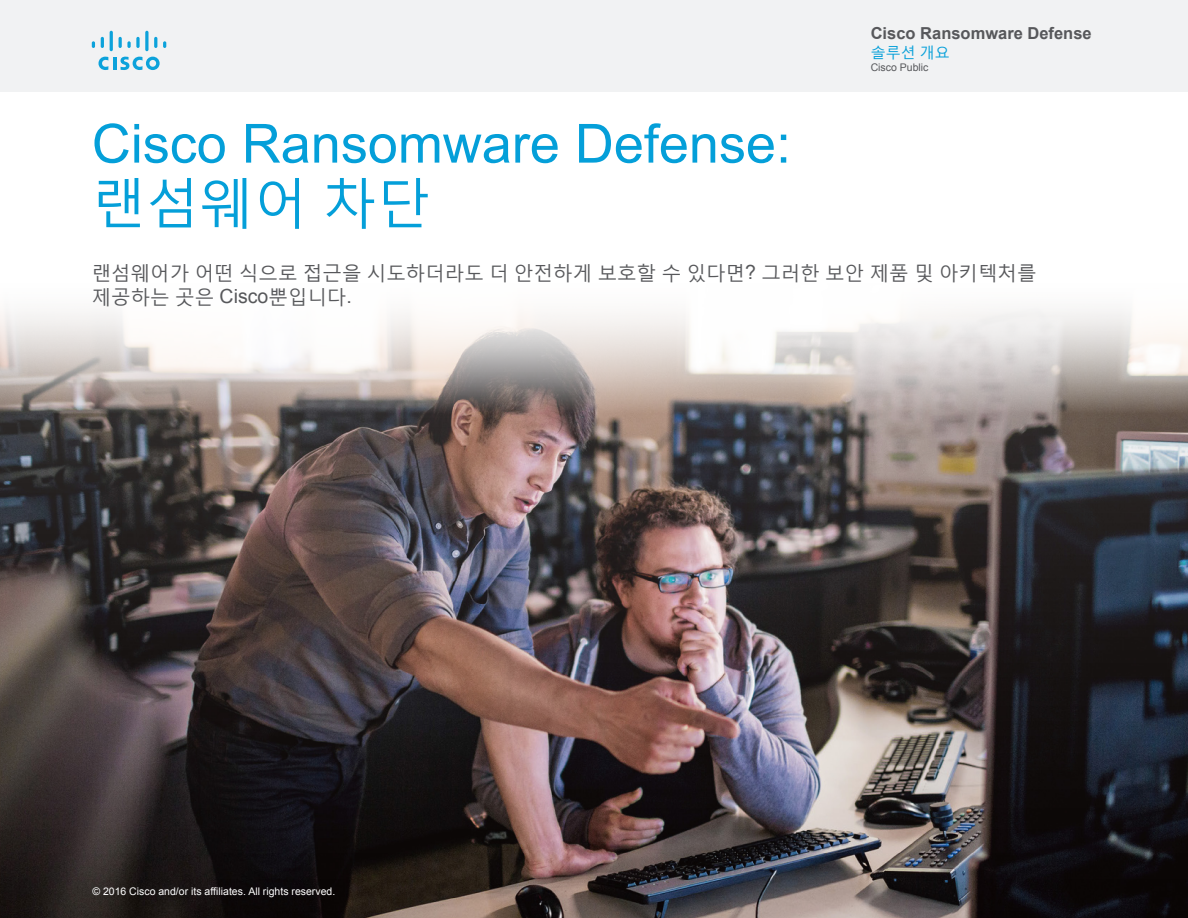
<style>
.page{position:relative;width:1188px;height:918px;background:#fff}
.page>*{position:absolute;margin:0;border:0;box-sizing:border-box;transform-origin:0 0}
.Paragraph_Style4{font:54px/57px "Arial";color:#049fd9}
.Paragraph_Style3{font:19.5px/24px "Malgun Gothic";color:#57585b}
.t1{font:700 16.5px "Arial";color:#57585b}
.t2{font:15px "Malgun Gothic";color:#049fd9}
.Paragraph_Style2{font:10.5px "Arial";color:#fff}
.t3{font:10.5px "Arial";color:#57585b}
.s1{font-family:"Malgun Gothic"}
.s2{font-family:"Arial"}
</style>
<div class="page">
<div style="left:0;top:0;width:1188px;height:92px;background:#f1f2f3"></div>
<svg style="left:99px;top:57px;width:61px;height:13px"></svg>
<svg style="left:92px;top:41px;width:3px;height:7px"></svg>
<svg style="left:101px;top:37px;width:3px;height:11px"></svg>
<hr style="left:110px;top:31px;width:3px;height:20px;background:#0ca2db;border-radius:2px">
<svg style="left:119px;top:37px;width:12px;height:11px"></svg>
<svg style="left:136px;top:37px;width:4px;height:11px"></svg>
<svg style="left:145px;top:31px;width:4px;height:20px"></svg>
<svg style="left:154px;top:37px;width:3px;height:11px"></svg>
<svg style="left:163px;top:41px;width:3px;height:7px"></svg>
<img style="left:0;top:309px;width:1188px;height:609px">
<p class="Paragraph_Style4" style="left:92px;top:116px;width:701px">Cisco Ransomware Defense: <span class="s1">랜섬웨어 차단</span></p>
<p class="t1" style="left:871px;top:22px;width:222px">Cisco Ransomware Defense</p>
<p class="t2" style="left:871px;top:43px;width:81px">솔루션 개요</p>
<p class="t3" style="left:871px;top:60px;width:59px">Cisco Public</p>
<p class="Paragraph_Style3" style="left:92px;top:260px;width:946px">랜섬웨어가 어떤 식으로 접근을 시도하더라도 더 안전하게 보호할 수 있다면<span class="s2">?</span> 그러한 보안 제품 및 아키텍처를 제공하는 곳은 <span class="s2">Cisco</span>뿐입니다<span class="s2">.</span></p>
<p class="Paragraph_Style2" style="left:92px;top:884px;width:244px">© 2016 Cisco and/or its affiliates. All rights reserved.</p>
</div>
